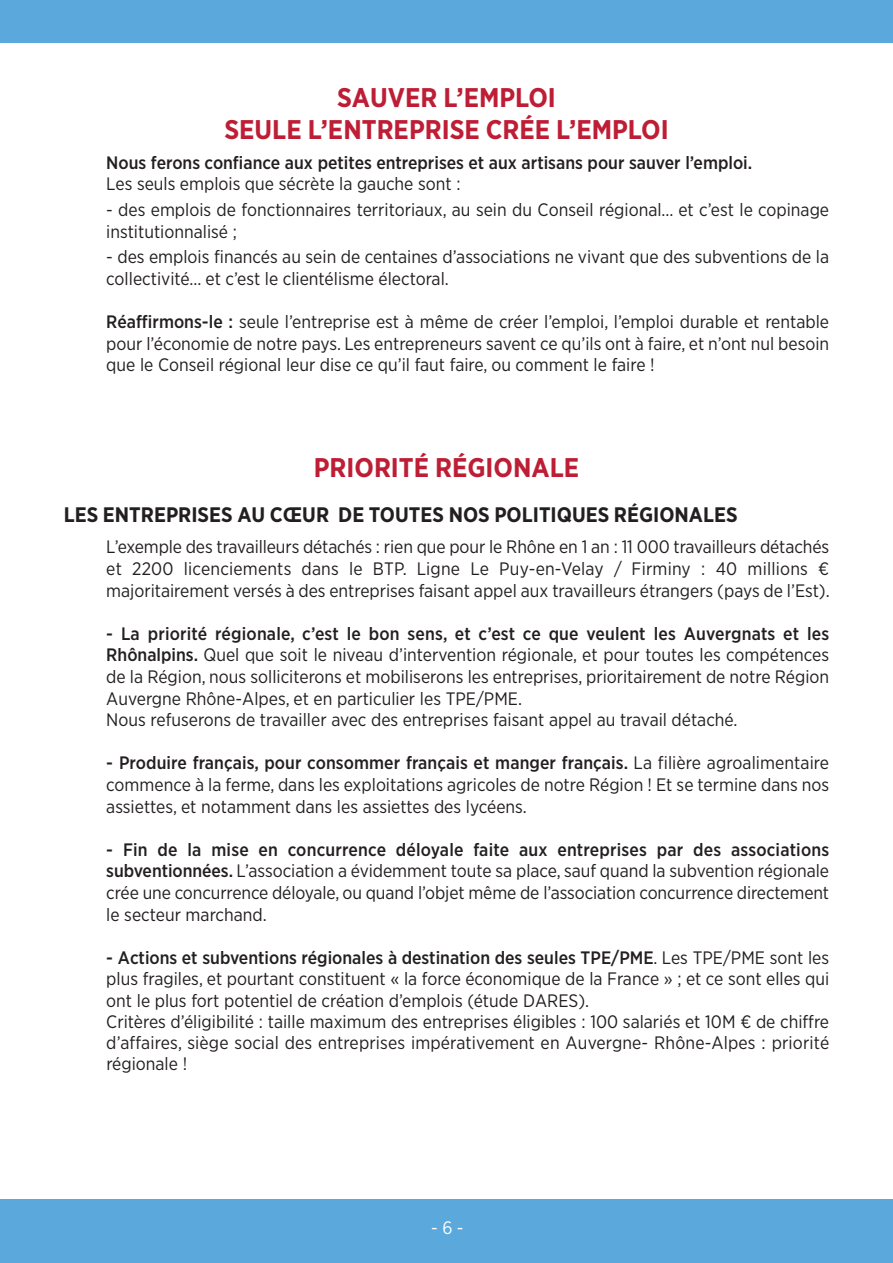
<style>
.page{position:relative;width:893px;height:1263px;background:#fff}
.page>*{position:absolute;margin:0;border:0;box-sizing:border-box;transform-origin:0 0}
.t1{font:700 27px/32.4px "Gotham Narrow";color:#be1e35;text-align:center}
.t2{font:700 21px "Gotham Narrow";color:#231f20}
.t3{font:18px/21.6px "Gotham Narrow";color:#231f20}
.t4{font:500 18px "Gotham Narrow";color:#231f20}
.t5{font:18px "Gotham Narrow";color:#fff}
.s1{font-weight:500}
</style>
<div class="page">
<div style="left:0;top:0;width:893px;height:43px;background:#5ba8dc"></div>
<div style="left:0;top:1199px;width:893px;height:64px;background:#5ba8dc"></div>
<h1 class="t1" style="left:224px;top:81px;width:446px">SAUVER L’EMPLOI<br>SEULE L’ENTREPRISE CRÉE L’EMPLOI</h1>
<p class="t4" style="left:106px;top:151px;width:647px">nous ferons confiance aux petites entreprises et aux artisans pour sauver l’emploi.</p>
<p class="t3" style="left:106px;top:173px;width:356px">Les seuls emplois que sécrète la gauche sont :</p>
<p class="t3" style="left:106px;top:198px;width:724px">- des emplois de fonctionnaires territoriaux, au sein du Conseil régional… et c’est le copinage institutionnalisé ;</p>
<p class="t3" style="left:106px;top:246px;width:724px">- des emplois financés au sein de centaines d’associations ne vivant que des subventions de la collectivité… et c’est le clientélisme électoral.</p>
<p class="t3" style="left:106px;top:311px;width:724px;text-align:justify"><span class="s1">Réaffirmons-le :</span> seule l’entreprise est à même de créer l’emploi, l’emploi durable et rentable pour l’économie de notre pays. Les entrepreneurs savent ce qu’ils ont à faire, et n’ont nul besoin que le Conseil régional leur dise ce qu’il faut faire, ou comment le faire !</p>
<h1 class="t1" style="left:314px;top:451px;width:267px">PRIORITÉ RÉGIONALE</h1>
<p class="t2" style="left:64px;top:501px;width:675px">LES ENTREPRISES AU CŒUR DE TOUTES NOS POLITIQUES RÉGIONALES</p>
<p class="t3" style="left:106px;top:536px;width:725px;text-align:justify">L’exemple des travailleurs détachés : rien que pour le rhône en 1 an : 11 000 travailleurs détachés et 2200 licenciements dans le BTP. Ligne Le Puy-en-Velay / Firminy : 40 millions € majoritairement versés à des entreprises faisant appel aux travailleurs étrangers (pays de l’est).</p>
<p class="t3" style="left:106px;top:622px;width:724px"><span class="s1">- La priorité régionale, c’est le bon sens, et c’est ce que veulent les Auvergnats et les Rhônalpins.</span> Quel que soit le niveau d’intervention régionale, et pour toutes les compétences de la région, nous solliciterons et mobiliserons les entreprises, prioritairement de notre région auvergne rhône-alpes, et en particulier les TPe/Pme.<br>Nous refuserons de travailler avec des entreprises faisant appel au travail détaché.</p>
<p class="t3" style="left:106px;top:752px;width:724px;text-align:justify"><span class="s1">- Produire français, pour consommer français et manger français.</span> La filière agroalimentaire commence à la ferme, dans les exploitations agricoles de notre région ! et se termine dans nos assiettes, et notamment dans les assiettes des lycéens.</p>
<p class="t3" style="left:106px;top:838px;width:724px;text-align:justify"><span class="s1">- Fin de la mise en concurrence déloyale faite aux entreprises par des associations subventionnées.</span> L’association a évidemment toute sa place, sauf quand la subvention régionale crée une concurrence déloyale, ou quand l’objet même de l’association concurrence directement le secteur marchand.</p>
<p class="t3" style="left:106px;top:946px;width:724px;line-height:21.1px"><span class="s1">- Actions et subventions régionales à destination des seules TPE/PME</span>. Les TPe/Pme sont les plus fragiles, et pourtant constituent « la force économique de la France » ; et ce sont elles qui ont le plus fort potentiel de création d’emplois (étude DareS).<br>Critères d’éligibilité : taille maximum des entreprises éligibles : 100 salariés et 10m € de chiffre d’affaires, siège social des entreprises impérativement en auvergne- rhône-alpes : priorité régionale !</p>
<p class="t5" style="left:431px;top:1217px;width:34px">-6-</p>
</div>
